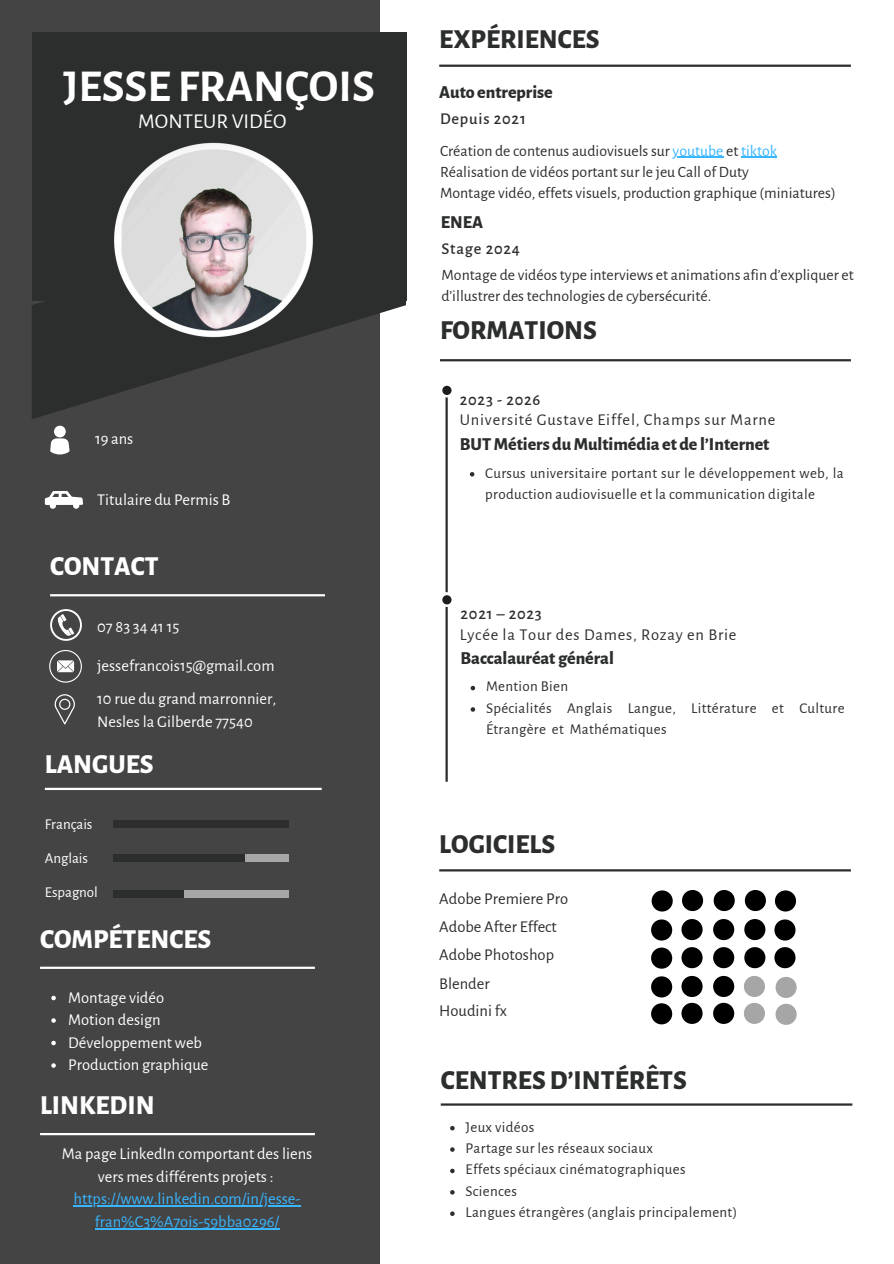
<style>
.page{position:relative;width:894px;height:1264px;background:#fff}
.page>*{position:absolute;margin:0;border:0;box-sizing:border-box;transform-origin:0 0}
.t1{font:700 45.9px "Alegreya Sans";color:#fff}
.t2{font:800 27px "Alegreya Sans";color:#2c2d2d}
.t3{font:800 27px "Alegreya Sans";color:#fff}
.t4{font:21.15px "Alegreya Sans";color:#fff}
.t5{font:800 18px "Alegreya Sans";letter-spacing:-.005em;color:#2c2d2d}
.t6{font:16.5px/22.5px "Alegreya Sans";color:#fff}
.t7{font:16.5px "Alegreya Sans";letter-spacing:.045em;color:#2c2d2d}
.t8{font:16.5px "Alegreya Sans";color:#2c2d2d}
.t9{font:16.5px/22.5px "Alegreya Sans";color:#38b6ff;text-align:center}
.t10{font:500 16.5px "Alegreya Sans";letter-spacing:.045em;color:#2c2d2d}
.t11{font:15.75px/21.3px "Alegreya Sans";color:#2c2d2d}
.t12{font:15px/21.3px "Alegreya Sans";letter-spacing:.02em;color:#2c2d2d}
.t13{font:15px "Alegreya Sans";letter-spacing:-.005em;color:#fff}
.s1{color:#38b6ff}
</style>
<div class="page">
<div style="left:0;top:0;width:380px;height:1263px;background:#444"></div>
<div style="left:32px;top:33px;width:374px;height:268px;background:#2c2d2d"></div>
<svg style="left:32px;top:301px;width:374px;height:118px"></svg>
<hr style="left:439px;top:65px;width:411px;height:2px;background:#2c2d2d">
<hr style="left:440px;top:359px;width:410px;height:2px;background:#2c2d2d">
<hr style="left:445px;top:393px;width:2px;height:388px;background:#2c2d2d">
<div style="left:439px;top:383px;width:15px;height:14px;background:#fff;border-radius:50%"></div>
<div style="left:442px;top:386px;width:9px;height:9px;background:#1e1c1f;border-radius:50%"></div>
<div style="left:439px;top:592px;width:15px;height:15px;background:#fff;border-radius:50%"></div>
<div style="left:442px;top:595px;width:9px;height:9px;background:#1e1c1f;border-radius:50%"></div>
<hr style="left:50px;top:594px;width:275px;height:2px;background:#fff">
<svg style="left:50px;top:609px;width:32px;height:31px"></svg>
<div style="left:113px;top:820px;width:176px;height:7px;background:#2c2d2d"></div>
<div style="left:113px;top:854px;width:176px;height:7px;background:#a6a6a6"></div>
<div style="left:113px;top:854px;width:132px;height:7px;background:#2c2d2d"></div>
<hr style="left:45px;top:787px;width:276px;height:3px;background:#fff">
<div style="left:113px;top:890px;width:176px;height:7px;background:#a6a6a6"></div>
<div style="left:113px;top:890px;width:70px;height:7px;background:#2c2d2d"></div>
<hr style="left:439px;top:869px;width:411px;height:2px;background:#2c2d2d">
<hr style="left:440px;top:1103px;width:412px;height:2px;background:#2c2d2d">
<hr style="left:40px;top:966px;width:275px;height:2px;background:#fff">
<svg style="left:50px;top:425px;width:19px;height:29px"></svg>
<svg style="left:45px;top:491px;width:38px;height:18px"></svg>
<svg style="left:651px;top:890px;width:21px;height:21px"></svg>
<svg style="left:682px;top:890px;width:21px;height:21px"></svg>
<svg style="left:713px;top:890px;width:21px;height:21px"></svg>
<svg style="left:744px;top:890px;width:21px;height:21px"></svg>
<svg style="left:651px;top:919px;width:21px;height:21px"></svg>
<svg style="left:681px;top:919px;width:21px;height:21px"></svg>
<svg style="left:713px;top:919px;width:21px;height:21px"></svg>
<svg style="left:744px;top:919px;width:21px;height:21px"></svg>
<svg style="left:651px;top:947px;width:21px;height:21px"></svg>
<svg style="left:681px;top:947px;width:21px;height:21px"></svg>
<svg style="left:713px;top:947px;width:21px;height:21px"></svg>
<svg style="left:744px;top:947px;width:21px;height:21px"></svg>
<svg style="left:651px;top:976px;width:21px;height:21px"></svg>
<svg style="left:775px;top:976px;width:21px;height:21px"></svg>
<svg style="left:651px;top:1003px;width:21px;height:21px"></svg>
<svg style="left:681px;top:975px;width:21px;height:48px"></svg>
<svg style="left:713px;top:975px;width:21px;height:48px"></svg>
<svg style="left:775px;top:1003px;width:21px;height:21px"></svg>
<svg style="left:744px;top:976px;width:20px;height:47px"></svg>
<svg style="left:49px;top:650px;width:33px;height:32px"></svg>
<svg style="left:55px;top:694px;width:20px;height:30px"></svg>
<svg style="left:775px;top:890px;width:20px;height:21px"></svg>
<svg style="left:774px;top:919px;width:21px;height:21px"></svg>
<svg style="left:774px;top:947px;width:21px;height:21px"></svg>
<hr style="left:40px;top:1132px;width:275px;height:3px;background:#fff">
<img style="left:97px;top:142px;width:232px;height:214px">
<hr style="left:672px;top:157px;width:51px;height:1px;background:#38b6ff">
<hr style="left:740px;top:157px;width:36px;height:1px;background:#38b6ff">
<svg style="left:470px;top:472px;width:4px;height:4px"></svg>
<svg style="left:470px;top:686px;width:5px;height:4px"></svg>
<svg style="left:470px;top:707px;width:5px;height:4px"></svg>
<svg style="left:450px;top:1125px;width:4px;height:5px"></svg>
<svg style="left:450px;top:1147px;width:4px;height:4px"></svg>
<svg style="left:450px;top:1168px;width:4px;height:5px"></svg>
<svg style="left:450px;top:1190px;width:4px;height:4px"></svg>
<svg style="left:450px;top:1211px;width:4px;height:4px"></svg>
<svg style="left:51px;top:995px;width:5px;height:5px"></svg>
<svg style="left:51px;top:1018px;width:5px;height:4px"></svg>
<svg style="left:51px;top:1040px;width:5px;height:5px"></svg>
<svg style="left:51px;top:1063px;width:5px;height:4px"></svg>
<hr style="left:73px;top:1205px;width:227px;height:1px;background:#38b6ff">
<hr style="left:95px;top:1228px;width:184px;height:1px;background:#38b6ff">
<h6 class="t1" style="left:63px;top:65px;width:313px">JESSE FRANÇOIS</h6>
<h2 class="t4" style="left:138px;top:111px;width:150px">MONTEUR VIDÉO</h2>
<h2 class="t6" style="left:95px;top:428px;width:40px">19 ans</h2>
<p class="t6" style="left:97px;top:489px;width:135px">Titulaire du Permis B</p>
<p class="t3" style="left:50px;top:554px;width:110px">CONTACT</p>
<h2 class="t6" style="left:97px;top:616px;width:83px">07 83 34 41 15</h2>
<p class="t6" style="left:97px;top:655px;width:179px">jessefrancois15@gmail.com</p>
<p class="t6" style="left:97px;top:688px;width:180px">10 rue du grand marronnier,<br>Nesles la Gilberde 77540</p>
<p class="t3" style="left:45px;top:751px;width:110px">LANGUES</p>
<p class="t13" style="left:45px;top:817px;width:49px">Français</p>
<p class="t13" style="left:45px;top:850px;width:45px">Anglais</p>
<h6 class="t13" style="left:45px;top:884px;width:55px">Espagnol</h6>
<h5 class="t3" style="left:40px;top:926px;width:173px">COMPÉTENCES</h5>
<h6 class="t6" style="left:68px;top:986px;width:98px">Montage vidéo</h6>
<h5 class="t6" style="left:68px;top:1008px;width:94px">Motion design</h5>
<p class="t6" style="left:68px;top:1031px;width:135px">Développement web</p>
<p class="t6" style="left:68px;top:1053px;width:142px">Production graphique</p>
<p class="t3" style="left:40px;top:1092px;width:116px">LINKEDIN</p>
<p class="t6" style="left:62px;top:1143px;width:252px;text-align:center">Ma page LinkedIn comportant des liens vers mes différents projets :</p>
<p class="t9" style="left:73px;top:1188px;width:228px">https://www.linkedin.com/in/jesse&shy;fran%C3%A7ois-59bba0296/</p>
<h6 class="t2" style="left:439px;top:26px;width:162px">EXPÉRIENCES</h6>
<h4 class="t5" style="left:439px;top:83px;width:115px">Auto entreprise</h4>
<h5 class="t10" style="left:440px;top:111px;width:87px">Depuis 2021</h5>
<p class="t11" style="left:440px;top:140px;width:338px">Création de contenus audiovisuels sur <span class="s1">youtube</span> et <span class="s1">tiktok</span></p>
<h6 class="t11" style="left:440px;top:162px;width:310px">Réalisation de vidéos portant sur le jeu Call of Duty</h6>
<p class="t11" style="left:440px;top:183px;width:397px">Montage vidéo, effets visuels, production graphique (miniatures)</p>
<p class="t5" style="left:440px;top:213px;width:44px">ENEA</p>
<p class="t10" style="left:441px;top:241px;width:80px">Stage 2024</p>
<p class="t11" style="left:441px;top:264px;width:414px">Montage de vidéos type interviews et animations afin d’expliquer et d’illustrer des technologies de cybersécurité.</p>
<p class="t2" style="left:440px;top:318px;width:158px">FORMATIONS</p>
<p class="t10" style="left:459px;top:392px;width:82px">2023 - 2026</p>
<p class="t7" style="left:459px;top:412px;width:317px">Université Gustave Eiffel, Champs sur Marne</p>
<h2 class="t5" style="left:459px;top:436px;width:311px">BUT Métiers du Multimédia et de l’Internet</h2>
<h6 class="t12" style="left:485px;top:462px;width:360px">Cursus universitaire portant sur le développement web, la production audiovisuelle et la communication digitale</h6>
<p class="t10" style="left:460px;top:605px;width:83px">2021 – 2023</p>
<p class="t7" style="left:459px;top:627px;width:278px">Lycée la Tour des Dames, Rozay en Brie</p>
<p class="t5" style="left:460px;top:649px;width:155px">Baccalauréat général</p>
<h5 class="t12" style="left:486px;top:676px;width:84px">Mention Bien</h5>
<h5 class="t12" style="left:486px;top:697px;width:360px">Spécialités Anglais Langue, Littérature et Culture<br>Étrangère et Mathématiques</h5>
<h3 class="t2" style="left:439px;top:831px;width:117px">LOGICIELS</h3>
<p class="t8" style="left:439px;top:890px;width:130px">Adobe Premiere Pro</p>
<h1 class="t8" style="left:439px;top:918px;width:119px">Adobe After Effect</h1>
<h6 class="t8" style="left:439px;top:946px;width:116px">Adobe Photoshop</h6>
<h2 class="t8" style="left:439px;top:976px;width:52px">Blender</h2>
<p class="t8" style="left:439px;top:1003px;width:69px">Houdini fx</p>
<h2 class="t2" style="left:440px;top:1067px;width:247px">CENTRESD’INTÉRÊTS</h2>
<p class="t12" style="left:465px;top:1116px;width:70px">Jeux vidéos</p>
<h2 class="t12" style="left:465px;top:1137px;width:189px">Partage sur les réseaux sociaux</h2>
<h5 class="t12" style="left:465px;top:1159px;width:221px">Effets spéciaux cinématographiques</h5>
<h6 class="t12" style="left:465px;top:1180px;width:53px">Sciences</h6>
<h5 class="t12" style="left:465px;top:1201px;width:273px">Langues étrangères (anglais principalement)</h5>
</div>
